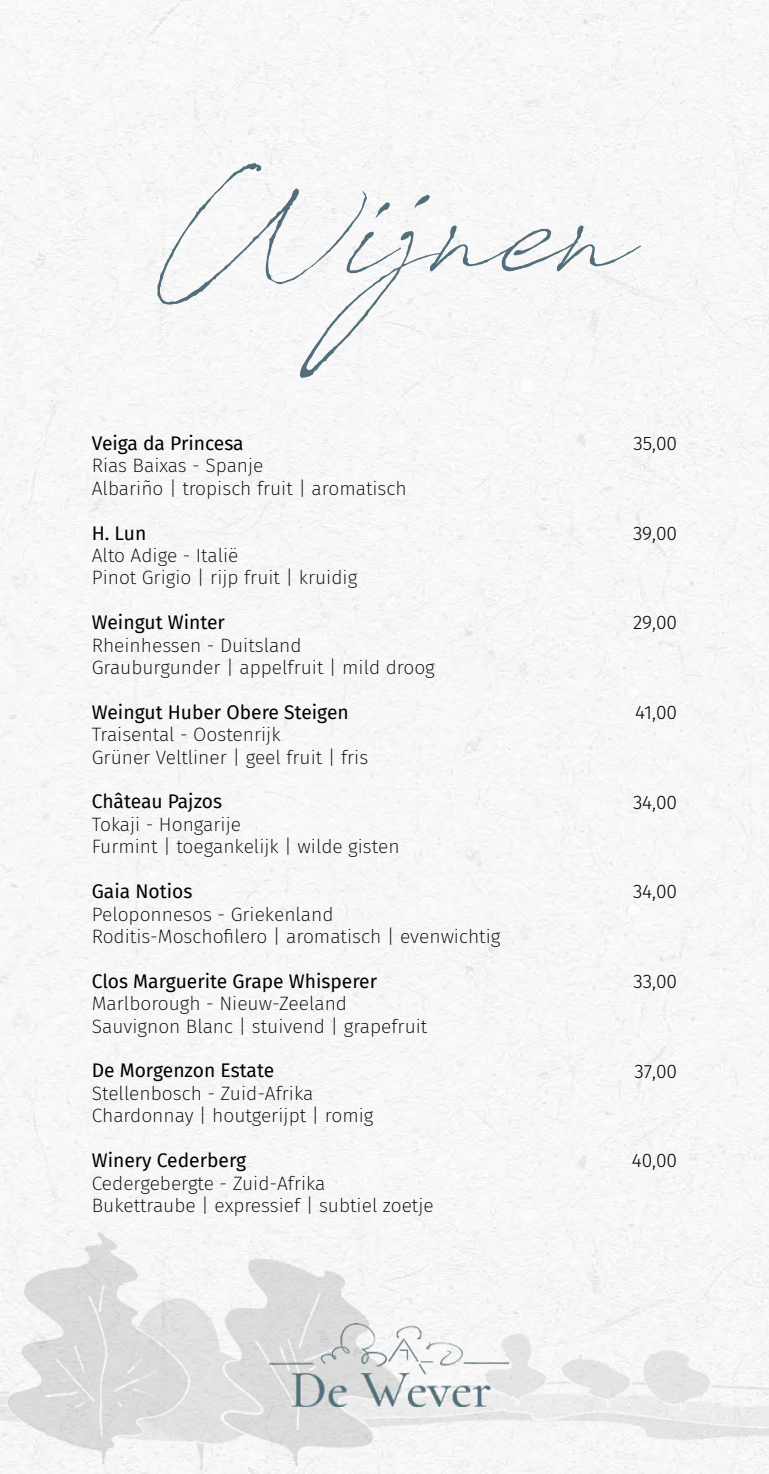
<style>
.page{position:relative;width:769px;height:1474px;background:#fff}
.page>*{position:absolute;margin:0;border:0;box-sizing:border-box;transform-origin:0 0}
.t1{font:157.5px "Antro Vectra";color:#516e7a}
.t2{font:200 19.25px/22.4px "Fira Sans";color:#000}
.t3{font:19.25px "Fira Sans";color:#000}
.t4{font:300 19.25px "Fira Sans";color:#000}
</style>
<div class="page">
<img style="left:0;top:1224px;width:769px;height:249px">
<img style="left:270px;top:1323px;width:238px;height:83px">
<h1 class="t1" style="left:151px;top:120px;width:478px">Wijnen</h1>
<p class="t3" style="left:92px;top:428px;width:153px">Veiga da Princesa</p>
<p class="t2" style="left:92px;top:454px;width:316px">Rias Baixas - Spanje<br>Albariño | tropisch fruit | aromatisch</p>
<p class="t3" style="left:92px;top:518px;width:56px">H. Lun</p>
<p class="t2" style="left:92px;top:544px;width:267px">Alto Adige - Italië<br>Pinot Grigio | rijp fruit | kruidig</p>
<p class="t3" style="left:92px;top:608px;width:135px">Weingut Winter</p>
<p class="t2" style="left:92px;top:633px;width:345px">Rheinhessen - Duitsland<br>Grauburgunder | appelfruit | mild droog</p>
<p class="t3" style="left:92px;top:697px;width:258px">Weingut Huber Obere Steigen</p>
<p class="t2" style="left:92px;top:723px;width:278px">Traisental - Oostenrijk<br>Grüner Veltliner | geel fruit | fris</p>
<p class="t3" style="left:92px;top:787px;width:132px">Château Pajzos</p>
<p class="t2" style="left:92px;top:813px;width:309px">Tokaji - Hongarije<br>Furmint | toegankelijk | wilde gisten</p>
<p class="t3" style="left:92px;top:876px;width:102px">Gaia Notios</p>
<p class="t2" style="left:92px;top:902px;width:410px">Peloponnesos - Griekenland<br>Roditis-Moschofilero | aromatisch | evenwichtig</p>
<p class="t3" style="left:92px;top:966px;width:287px">Clos Marguerite Grape Whisperer</p>
<p class="t2" style="left:92px;top:992px;width:337px">Marlborough - Nieuw-Zeeland<br>Sauvignon Blanc | stuivend | grapefruit</p>
<p class="t3" style="left:92px;top:1056px;width:184px">De Morgenzon Estate</p>
<p class="t2" style="left:92px;top:1081px;width:283px">Stellenbosch - Zuid-Afrika<br>Chardonnay | houtgerijpt | romig</p>
<p class="t3" style="left:92px;top:1145px;width:156px">Winery Cederberg</p>
<p class="t2" style="left:92px;top:1171px;width:343px">Cedergebergte - Zuid-Afrika<br>Bukettraube | expressief | subtiel zoetje</p>
<p class="t4" style="left:633px;top:429px;width:45px">35,00</p>
<p class="t4" style="left:633px;top:519px;width:46px">39,00</p>
<p class="t4" style="left:633px;top:609px;width:45px">29,00</p>
<p class="t4" style="left:635px;top:698px;width:43px">41,00</p>
<p class="t4" style="left:633px;top:788px;width:46px">34,00</p>
<p class="t4" style="left:633px;top:877px;width:46px">34,00</p>
<p class="t4" style="left:633px;top:967px;width:45px">33,00</p>
<p class="t4" style="left:635px;top:1057px;width:44px">37,00</p>
<p class="t4" style="left:632px;top:1146px;width:47px">40,00</p>
</div>
